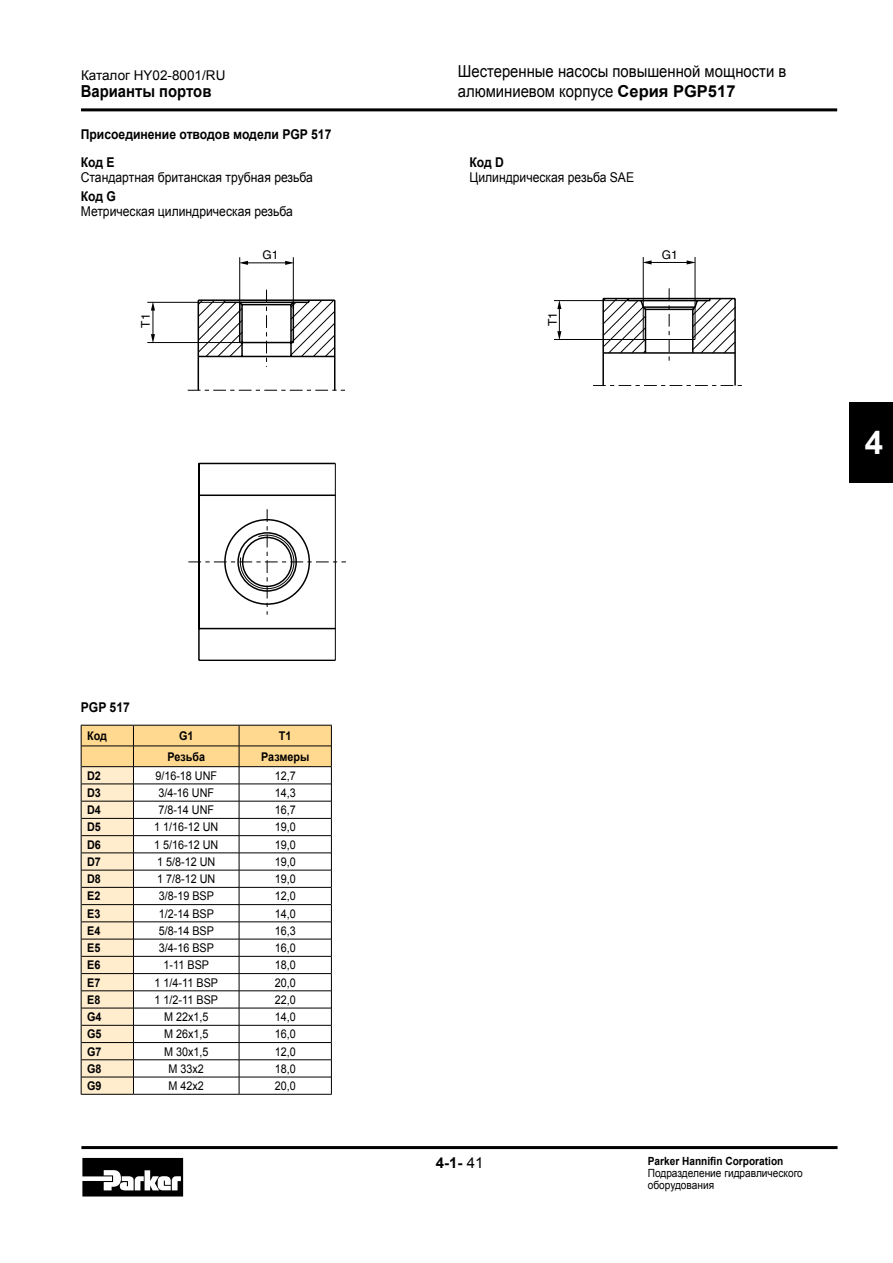
<style>
.page{position:relative;width:893px;height:1263px;background:#fff}
.page>*{position:absolute;margin:0;border:0;box-sizing:border-box;transform-origin:0 0}
.t1{font:700 33px "Arial";color:#fff}
.t2{font:16.5px/19.8px "Arial";color:#000;scale:.9 1}
.t3{font:700 16.5px "Arial";color:#000;scale:.9 1}
.t4{font:700 15px "Arial";color:#000}
.t5{font:13.5px "Arial";color:#000;scale:.9 1}
.t6{font:700 13.5px/27.5px "Arial";color:#000;scale:.9 1}
.t7{font:13.5px "Arial";color:#000}
.t8{font:12px "Arial";color:#000;scale:.9 1}
.t9{font:700 12px "Arial";color:#000;scale:.9 1}
.t10{font:12px "Helvetica";color:#000}
.t11{font:11.25px/12px "Arial";color:#000;scale:.9 1}
.t12{font:700 11.25px "Arial";color:#000;scale:.9 1}
.s1{font-weight:700}
.s2{font-weight:400}
</style>
<div class="page">
<hr style="left:81px;top:108px;width:756px;height:3px;background:#000">
<hr style="left:81px;top:1146px;width:756px;height:3px;background:#000">
<div style="left:849px;top:403px;width:44px;height:80px;background:#000"></div>
<svg style="left:82px;top:1158px;width:101px;height:38px"></svg>
<svg style="left:188px;top:290px;width:157px;height:101px"></svg>
<hr style="left:239px;top:257px;width:1px;height:52px;background:#000">
<hr style="left:293px;top:257px;width:1px;height:52px;background:#000">
<hr style="left:247px;top:263px;width:39px;height:1px;background:#000">
<svg style="left:239px;top:261px;width:9px;height:4px"></svg>
<svg style="left:285px;top:261px;width:9px;height:4px"></svg>
<hr style="left:147px;top:342px;width:93px;height:1px;background:#000">
<hr style="left:147px;top:302px;width:77px;height:1px;background:#000">
<svg style="left:151px;top:301px;width:4px;height:42px"></svg>
<hr style="left:335px;top:463px;width:1px;height:197px;background:#000">
<hr style="left:198px;top:463px;width:2px;height:197px;background:#000">
<hr style="left:199px;top:463px;width:136px;height:1px;background:#000">
<hr style="left:199px;top:660px;width:136px;height:1px;background:#000">
<hr style="left:199px;top:494px;width:136px;height:2px;background:#000">
<hr style="left:199px;top:628px;width:136px;height:1px;background:#000">
<svg style="left:188px;top:509px;width:158px;height:106px"></svg>
<div style="left:242px;top:537px;width:50px;height:50px;border:2px solid #000;border-radius:50%"></div>
<hr style="left:734px;top:299px;width:2px;height:87px;background:#000">
<hr style="left:602px;top:299px;width:2px;height:87px;background:#000">
<svg style="left:593px;top:385px;width:149px;height:1px"></svg>
<svg style="left:602px;top:288px;width:134px;height:75px"></svg>
<hr style="left:554px;top:300px;width:74px;height:1px;background:#000">
<hr style="left:554px;top:339px;width:89px;height:1px;background:#000">
<svg style="left:557px;top:300px;width:4px;height:39px"></svg>
<hr style="left:651px;top:262px;width:36px;height:1px;background:#000">
<hr style="left:695px;top:257px;width:1px;height:50px;background:#000">
<hr style="left:643px;top:257px;width:1px;height:50px;background:#000">
<svg style="left:642px;top:260px;width:10px;height:4px"></svg>
<svg style="left:687px;top:260px;width:9px;height:4px"></svg>
<svg style="left:81px;top:725px;width:251px;height:369px"></svg>
<hr style="left:81px;top:1094px;width:52px;height:1px;background:#000">
<hr style="left:133px;top:1094px;width:106px;height:1px;background:#000">
<hr style="left:239px;top:1094px;width:93px;height:1px;background:#000">
<p class="t7" style="left:81px;top:67px;width:146px">Каталог HY02-8001/RU</p>
<h2 class="t3" style="left:81px;top:81px;width:147px">Варианты портов</h2>
<p class="t6" style="left:81px;top:121px;width:280px">Присоединение отводов модели PGP 517<br>Код E</p>
<p class="t5" style="left:81px;top:168px;width:259px">Стандартная британская трубная резьба</p>
<p class="t6" style="left:81px;top:183px;width:41px">Код G</p>
<p class="t5" style="left:81px;top:202px;width:237px">Метрическая цилиндрическая резьба</p>
<p class="t10" style="left:262px;top:248px;width:18px">G1</p>
<p class="t10" style="left:139px;top:328px;width:16px;rotate:-90deg">T1</p>
<p class="t6" style="left:81px;top:694px;width:56px">PGP 517</p>
<p class="t9" style="left:87px;top:728px;width:24px">Код</p>
<p class="t9" style="left:179px;top:728px;width:18px">G1</p>
<p class="t9" style="left:279px;top:728px;width:16px">T1</p>
<p class="t9" style="left:167px;top:748px;width:43px">Резьба</p>
<p class="t9" style="left:261px;top:748px;width:55px">Размеры</p>
<p class="t9" style="left:87px;top:767px;width:17px">D2</p>
<p class="t8" style="left:155px;top:767px;width:70px">9/16-18 UNF</p>
<p class="t8" style="left:275px;top:767px;width:25px">12,7</p>
<p class="t9" style="left:87px;top:785px;width:17px">D3</p>
<p class="t8" style="left:158px;top:785px;width:64px">3/4-16 UNF</p>
<p class="t8" style="left:275px;top:785px;width:25px">14,3</p>
<p class="t9" style="left:87px;top:802px;width:17px">D4</p>
<p class="t8" style="left:158px;top:802px;width:64px">7/8-14 UNF</p>
<p class="t8" style="left:275px;top:802px;width:25px">16,7</p>
<p class="t9" style="left:87px;top:819px;width:17px">D5</p>
<p class="t8" style="left:154px;top:819px;width:73px">1 1/16-12 UN</p>
<p class="t8" style="left:275px;top:819px;width:25px">19,0</p>
<p class="t9" style="left:87px;top:836px;width:17px">D6</p>
<p class="t8" style="left:154px;top:836px;width:73px">1 5/16-12 UN</p>
<p class="t8" style="left:275px;top:836px;width:25px">19,0</p>
<p class="t9" style="left:87px;top:854px;width:17px">D7</p>
<p class="t8" style="left:157px;top:854px;width:66px">1 5/8-12 UN</p>
<p class="t8" style="left:275px;top:854px;width:25px">19,0</p>
<p class="t9" style="left:87px;top:871px;width:17px">D8</p>
<p class="t8" style="left:157px;top:871px;width:66px">1 7/8-12 UN</p>
<p class="t8" style="left:275px;top:871px;width:25px">19,0</p>
<p class="t9" style="left:87px;top:888px;width:16px">E2</p>
<p class="t8" style="left:159px;top:888px;width:63px">3/8-19 BSP</p>
<p class="t8" style="left:275px;top:888px;width:25px">12,0</p>
<p class="t9" style="left:87px;top:905px;width:16px">E3</p>
<p class="t8" style="left:159px;top:905px;width:63px">1/2-14 BSP</p>
<p class="t8" style="left:275px;top:905px;width:25px">14,0</p>
<p class="t9" style="left:87px;top:923px;width:16px">E4</p>
<p class="t8" style="left:159px;top:923px;width:63px">5/8-14 BSP</p>
<p class="t8" style="left:275px;top:923px;width:25px">16,3</p>
<p class="t9" style="left:87px;top:940px;width:16px">E5</p>
<p class="t8" style="left:159px;top:940px;width:63px">3/4-16 BSP</p>
<p class="t8" style="left:275px;top:940px;width:25px">16,0</p>
<p class="t9" style="left:87px;top:957px;width:16px">E6</p>
<p class="t8" style="left:164px;top:957px;width:52px">1-11 BSP</p>
<p class="t8" style="left:275px;top:957px;width:25px">18,0</p>
<p class="t9" style="left:87px;top:974px;width:16px">E7</p>
<p class="t8" style="left:155px;top:974px;width:72px">1 1/4-11 BSP</p>
<p class="t8" style="left:275px;top:974px;width:25px">20,0</p>
<p class="t9" style="left:87px;top:992px;width:16px">E8</p>
<p class="t8" style="left:155px;top:992px;width:72px">1 1/2-11 BSP</p>
<p class="t8" style="left:275px;top:992px;width:25px">22,0</p>
<p class="t9" style="left:87px;top:1009px;width:18px">G4</p>
<p class="t8" style="left:164px;top:1009px;width:51px">M 22x1,5</p>
<p class="t8" style="left:275px;top:1009px;width:25px">14,0</p>
<p class="t9" style="left:87px;top:1026px;width:18px">G5</p>
<p class="t8" style="left:164px;top:1026px;width:51px">M 26x1,5</p>
<p class="t8" style="left:275px;top:1026px;width:25px">16,0</p>
<p class="t9" style="left:87px;top:1043px;width:18px">G7</p>
<p class="t8" style="left:164px;top:1043px;width:51px">M 30x1,5</p>
<p class="t8" style="left:275px;top:1043px;width:25px">12,0</p>
<p class="t9" style="left:87px;top:1061px;width:18px">G8</p>
<p class="t8" style="left:169px;top:1061px;width:41px">M 33x2</p>
<p class="t8" style="left:275px;top:1061px;width:25px">18,0</p>
<p class="t9" style="left:87px;top:1078px;width:18px">G9</p>
<p class="t8" style="left:169px;top:1078px;width:41px">M 42x2</p>
<p class="t8" style="left:275px;top:1078px;width:25px">20,0</p>
<h2 class="t2" style="left:458px;top:62px;width:366px">Шестеренные насосы повышенной мощности в алюминиевом корпусе <span class="s1">Серия PGP517</span></h2>
<p class="t6" style="left:469px;top:149px;width:40px">Код D</p>
<p class="t5" style="left:469px;top:168px;width:185px">Цилиндрическая резьба SAE</p>
<p class="t10" style="left:545px;top:326px;width:16px;rotate:-90deg">T1</p>
<p class="t10" style="left:662px;top:248px;width:18px">G1</p>
<h1 class="t1" style="left:865px;top:421px;width:20px">4</h1>
<p class="t4" style="left:436px;top:1152px;width:49px">4-1- <span class="s2">41</span></p>
<p class="t12" style="left:648px;top:1153px;width:152px">Parker Hannifin Corporation</p>
<p class="t11" style="left:648px;top:1167px;width:174px">Подразделение гидравлического оборудования</p>
</div>
